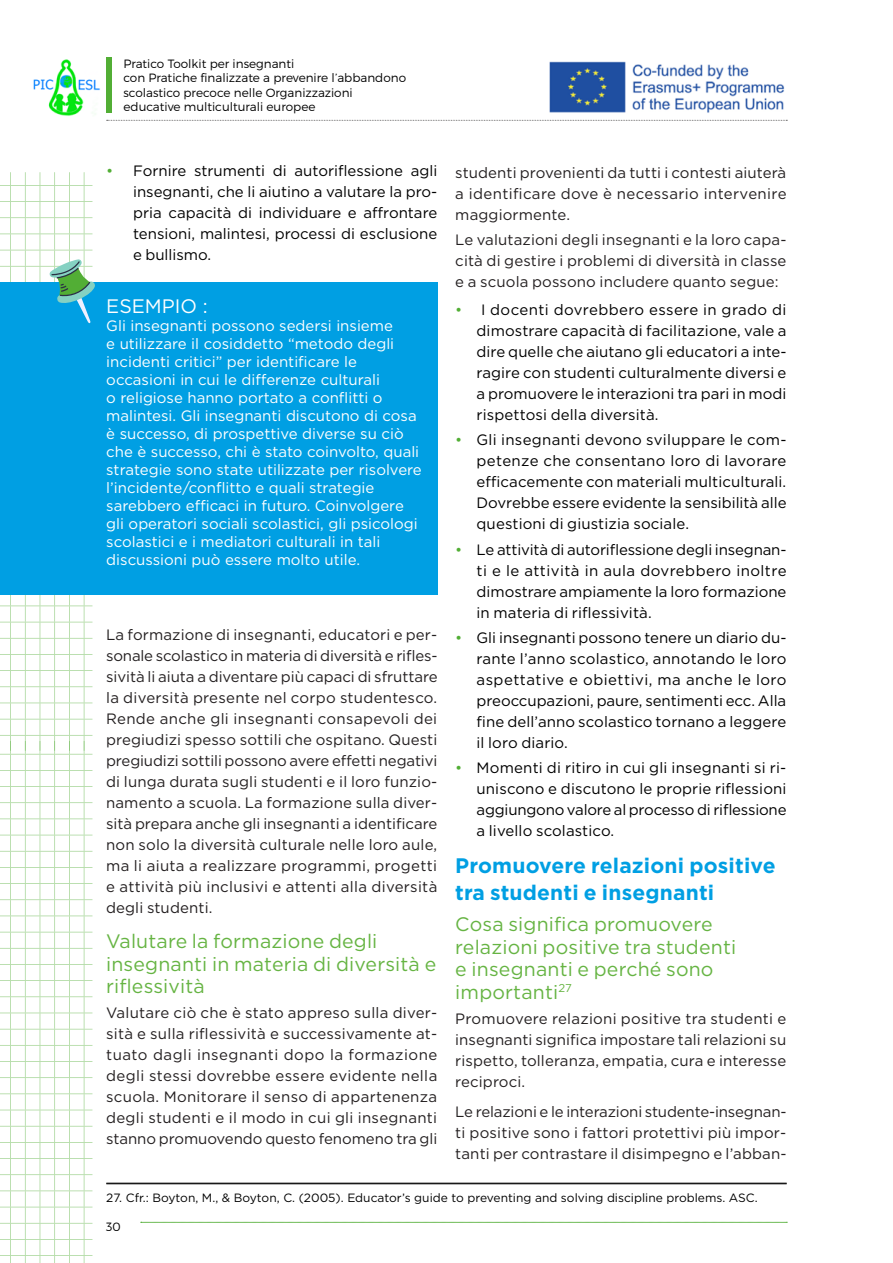
<style>
.page{position:relative;width:893px;height:1263px;background:#fff}
.page>*{position:absolute;margin:0;border:0;box-sizing:border-box;transform-origin:0 0}
.t1{font:700 21px/27px "Gotham";letter-spacing:.01em;color:#009fe3}
.t2{font:19.5px/22.5px "Gotham";letter-spacing:.01em;color:#66b443}
.t3{font:19.5px "Gotham";color:#fff}
.t4{font:15px/21px "Gotham";letter-spacing:.01em;color:#231f20;text-align:justify}
.t5{font:15px/21px "Gotham";color:#000;text-align:justify}
.t6{font:15px/18px "Gotham";color:#fff}
.t7{font:300 12px/14.4px "Montserrat";color:#000}
.t8{font:12px "Gotham";color:#000}
.s1{color:#52ae35}
</style>
<div class="page">
<svg style="left:141px;top:1222px;width:646px;height:1px"></svg>
<img style="left:33px;top:59px;width:67px;height:57px">
<svg style="left:107px;top:120px;width:680px;height:1px"></svg>
<div style="left:106px;top:57px;width:5px;height:56px;background:#52ae35"></div>
<img style="left:549px;top:61px;width:236px;height:52px">
<hr style="left:106px;top:1183px;width:681px;height:1px;background:#000">
<div style="left:0;top:282px;width:438px;height:313px;background:#009fe3"></div>
<svg style="left:0;top:172px;width:95px;height:1091px"></svg>
<p class="t7" style="left:124px;top:56px;width:284px">Pratico Toolkit per insegnanti<br>con Pratiche finalizzate a prevenire l’abbandono scolastico precoce nelle Organizzazioni educative multiculturali europee</p>
<p class="t5" style="left:133px;top:160px;width:306px;text-indent:-27px"><span class="s1">•</span> Fornire strumenti di autoriflessione agli insegnanti, che li aiutino a valutare la pro&shy;pria capacità di individuare e affrontare tensioni, malintesi, processi di esclusione e bullismo.</p>
<h2 class="t3" style="left:106px;top:293px;width:103px">ESEMPIO :</h2>
<p class="t6" style="left:106px;top:316px;width:317px">Gli insegnanti possono sedersi insieme<br>e utilizzare il cosiddetto “metodo degli incidenti critici” per identificare le occasioni in cui le differenze culturali<br>o religiose hanno portato a conflitti o malintesi. Gli insegnanti discutono di cosa è successo, di prospettive diverse su ciò che è successo, chi è stato coinvolto, quali strategie sono state utilizzate per risolvere l’incidente/conflitto e quali strategie sarebbero efficaci in futuro. Coinvolgere gli operatori sociali scolastici, gli psicologi scolastici e i mediatori culturali in tali discussioni può essere molto utile.</p>
<p class="t4" style="left:106px;top:624px;width:333px">La formazione di insegnanti, educatori e per&shy;sonale scolastico in materia di diversità e rifles&shy;sività li aiuta a diventare più capaci di sfruttare la diversità presente nel corpo studentesco.<br>Rende anche gli insegnanti consapevoli dei pregiudizi spesso sottili che ospitano. Questi pregiudizi sottili possono avere effetti negativi di lunga durata sugli studenti e il loro funzio&shy;namento a scuola. La formazione sulla diver&shy;sità prepara anche gli insegnanti a identificare non solo la diversità culturale nelle loro aule, ma li aiuta a realizzare programmi, progetti e attività più inclusivi e attenti alla diversità degli studenti.</p>
<h2 class="t2" style="left:106px;top:930px;width:332px">Valutare la formazione degli insegnanti in materia di diversità e riflessività</h2>
<p class="t4" style="left:106px;top:1002px;width:333px">Valutare ciò che è stato appreso sulla diver&shy;sità e sulla riflessività e successivamente at&shy;tuato dagli insegnanti dopo la formazione degli stessi dovrebbe essere evidente nella scuola. Monitorare il senso di appartenenza degli studenti e il modo in cui gli insegnanti stanno promuovendo questo fenomeno tra gli</p>
<p class="t4" style="left:455px;top:162px;width:333px">studenti provenienti da tutti i contesti aiuterà a identificare dove è necessario intervenire maggiormente.</p>
<p class="t4" style="left:455px;top:229px;width:333px">Le valutazioni degli insegnanti e la loro capa&shy;cità di gestire i problemi di diversità in classe e a scuola possono includere quanto segue:</p>
<p class="t5" style="left:477px;top:299px;width:312px;text-indent:-21px"><span class="s1">•</span> I docenti dovrebbero essere in grado di dimostrare capacità di facilitazione, vale a dire quelle che aiutano gli educatori a inte&shy;ragire con studenti culturalmente diversi e a promuovere le interazioni tra pari in modi rispettosi della diversità.</p>
<p class="t5" style="left:477px;top:429px;width:312px;text-indent:-21px"><span class="s1">•</span> Gli insegnanti devono sviluppare le com&shy;petenze che consentano loro di lavorare efficacemente con materiali multiculturali.<br>Dovrebbe essere evidente la sensibilità alle questioni di giustizia sociale.</p>
<p class="t5" style="left:477px;top:538px;width:311px;text-indent:-21px"><span class="s1">•</span> Le attività di autoriflessione degli insegnan&shy;ti e le attività in aula dovrebbero inoltre dimostrare ampiamente la loro formazione in materia di riflessività.</p>
<p class="t5" style="left:477px;top:627px;width:311px;text-indent:-21px"><span class="s1">•</span> Gli insegnanti possono tenere un diario du&shy;rante l’anno scolastico, annotando le loro aspettative e obiettivi, ma anche le loro preoccupazioni, paure, sentimenti ecc. Alla fine dell’anno scolastico tornano a leggere il loro diario.</p>
<p class="t5" style="left:477px;top:757px;width:311px;text-indent:-21px"><span class="s1">•</span> Momenti di ritiro in cui gli insegnanti si ri&shy;uniscono e discutono le proprie riflessioni aggiungono valore al processo di riflessione a livello scolastico.</p>
<h1 class="t1" style="left:455px;top:852px;width:322px">Promuovere relazioni positive tra studenti e insegnanti</h1>
<h2 class="t2" style="left:455px;top:913px;width:282px">Cosa significa promuovere relazioni positive tra studenti e insegnanti e perché sono importanti<sup>27</sup></h2>
<p class="t4" style="left:455px;top:1008px;width:333px">Promuovere relazioni positive tra studenti e insegnanti significa impostare tali relazioni su rispetto, tolleranza, empatia, cura e interesse reciproci.</p>
<p class="t4" style="left:455px;top:1100px;width:333px">Le relazioni e le interazioni studente-insegnan&shy;ti positive sono i fattori protettivi più impor&shy;tanti per contrastare il disimpegno e l’abban-</p>
<p class="t8" style="left:106px;top:1190px;width:653px">27. Cfr.: Boyton, M., &amp; Boyton, C. (2005). Educator’s guide to preventing and solving discipline problems. ASC.</p>
<p class="t7" style="left:106px;top:1219px;width:16px">30</p>
</div>
